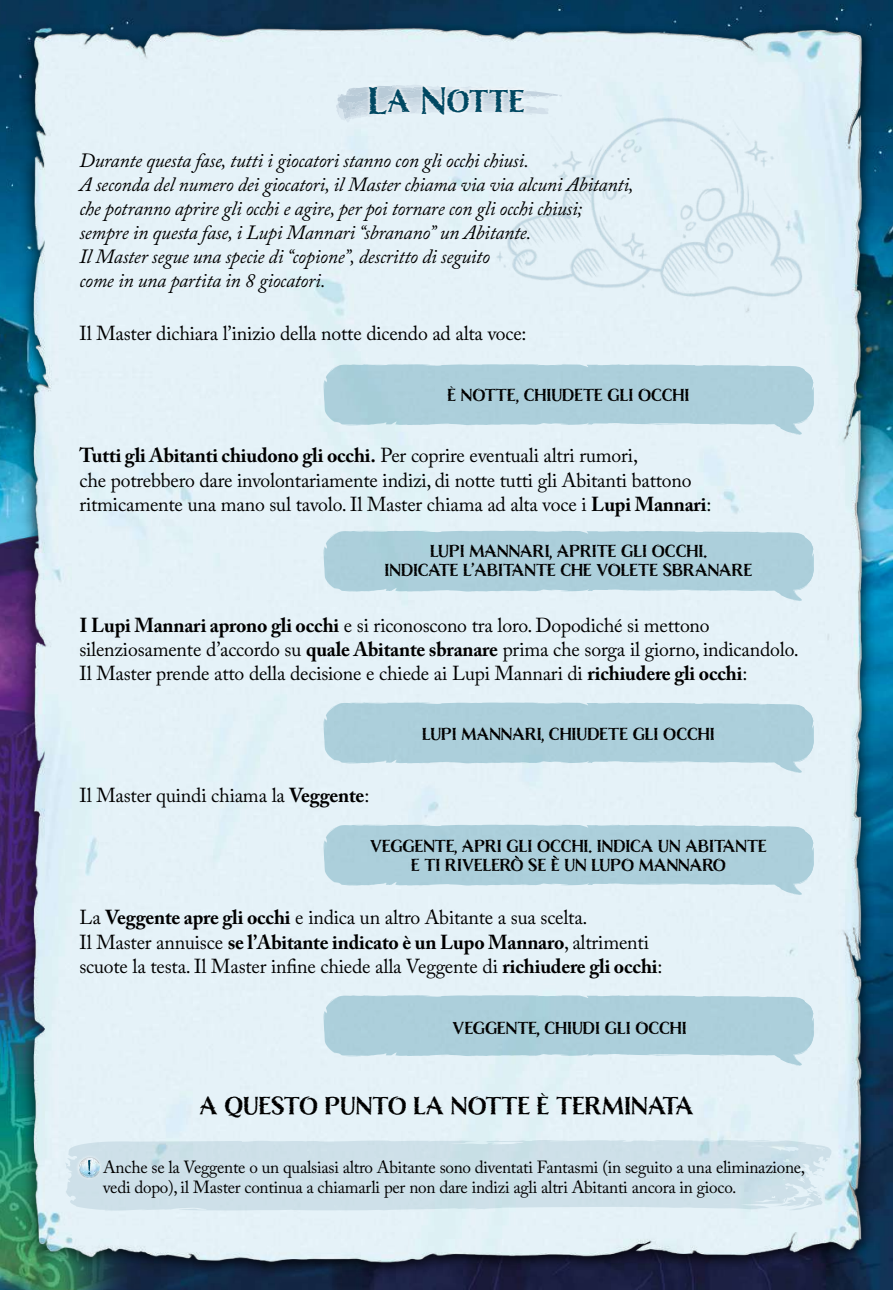
<style>
.page{position:relative;width:893px;height:1290px;background:#fff}
.page>*{position:absolute;margin:0;border:0;box-sizing:border-box;transform-origin:0 0}
.t1{font:700 35px "Nelson";color:#004862}
.t2{font:700 22.75px "Nelson";color:#000}
.t3{font:20.12px/24.2px "Adobe Caslon Pro";letter-spacing:-.01em;color:#000}
.t4{font:italic 20.12px/24.2px "Adobe Caslon Pro";letter-spacing:-.01em;color:#000}
.t5{font:17.5px/19.2px "Adobe Caslon Pro";letter-spacing:-.015em;color:#000}
.t6{font:700 15.75px/19.2px "Nelson";color:#000;text-align:center}
.s1{font-size:22.75px}
.s2{font-weight:700}
.s3{font-size:24.5px}
</style>
<div class="page">
<img style="left:0;top:0;width:893px;height:1290px">
<img style="left:0;top:498px;width:29px;height:792px">
<img style="left:18px;top:16px;width:854px;height:1253px">
<svg style="left:64px;top:1139px;width:767px;height:72px;background:#cfe1e9"></svg>
<img style="left:478px;top:104px;width:356px;height:201px">
<svg style="left:336px;top:85px;width:226px;height:38px;background:#dae8f0"></svg>
<svg style="left:324px;top:364px;width:490px;height:73px;background:#b6d5e0"></svg>
<svg style="left:324px;top:530px;width:490px;height:74px;background:#b7d5e0"></svg>
<svg style="left:324px;top:702px;width:490px;height:73px;background:#b6d5e0"></svg>
<svg style="left:324px;top:995px;width:490px;height:73px;background:#b6d5e0"></svg>
<div style="left:76px;top:1154px;width:27px;height:26px;background:linear-gradient(to bottom,#d5e4ec,#d4e4eb)"></div>
<img style="left:79px;top:1157px;width:20px;height:20px">
<svg style="left:88px;top:1160px;width:3px;height:15px"></svg>
<svg style="left:365px;top:82px;width:163px;height:37px;fill:#e5f0f5"></svg>
<svg style="left:324px;top:824px;width:490px;height:74px;background:#b7d5e0"></svg>
<h1 class="t1" style="left:368px;top:76px;width:158px">La Notte</h1>
<p class="t4" style="left:79px;top:147px;width:556px">Durante questa fase, tutti i giocatori stanno con gli occhi chiusi.<br>A seconda del numero dei giocatori, il Master chiama via via alcuni Abitanti, che potranno aprire gli occhi e agire, per poi tornare con gli occhi chiusi; sempre in questa fase, i Lupi Mannari “sbranano” un Abitante.<br>Il Master segue una specie di “copione”, descritto di seguito<br>come in una partita in 8 giocatori.</p>
<p class="t3" style="left:79px;top:321px;width:449px">Il Master dichiara l’inizio della notte dicendo ad alta voce:</p>
<p class="t6" style="left:447px;top:386px;width:244px">È NOTTE<span class="s1">,</span> CHIUDETE GLI OCCHI</p>
<p class="t3" style="left:79px;top:443px;width:634px"><span class="s2">Tutti gli Abitanti chiudono gli occhi.</span> Per coprire eventuali altri rumori,<br>che potrebbero dare involontariamente indizi, di notte tutti gli Abitanti battono ritmicamente una mano sul tavolo. Il Master chiama ad alta voce i <span class="s2">Lupi Mannari</span>:</p>
<p class="t6" style="left:385px;top:542px;width:369px">LUPI MANNARI<span class="s1">,</span> APRITE GLI OCCHI<span class="s1">.<br></span>INDICATE L<span class="s1">’</span>ABITANTE CHE VOLETE SBRANARE</p>
<p class="t3" style="left:79px;top:613px;width:721px"><span class="s2">I Lupi Mannari aprono gli occhi</span> e si riconoscono tra loro. Dopodiché si mettono silenziosamente d’accordo su <span class="s2">quale Abitante sbranare</span> prima che sorga il giorno, indicandolo.<br>Il Master prende atto della decisione e chiede ai Lupi Mannari di <span class="s2">richiudere gli occhi</span>:</p>
<p class="t3" style="left:79px;top:782px;width:291px">Il Master quindi chiama la <span class="s2">Veggente</span>:</p>
<p class="t6" style="left:422px;top:725px;width:294px">LUPI MANNARI<span class="s1">,</span> CHIUDETE GLI OCCHI</p>
<p class="t6" style="left:370px;top:837px;width:398px">VEGGENTE<span class="s1">,</span> APRI GLI OCCHI<span class="s1">.</span> INDICA UN ABITANTE<br>E TI RIVELERÒ SE È UN LUPO MANNARO</p>
<p class="t3" style="left:79px;top:905px;width:584px">La <span class="s2">Veggente apre gli occhi</span> e indica un altro Abitante a sua scelta.<br>Il Master annuisce <span class="s2">se l’Abitante indicato è un Lupo Mannaro</span>, altrimenti scuote la testa. Il Master infine chiede alla Veggente di <span class="s2">richiudere gli occhi</span>:</p>
<p class="t6" style="left:453px;top:1018px;width:236px">VEGGENTE<span class="s3">,</span> CHIUDI GLI OCCHI</p>
<p class="t2" style="left:199px;top:1090px;width:496px">A QUESTO PUNTO LA NOTTE È TERMINATA</p>
<p class="t5" style="left:103px;top:1158px;width:703px">Anche se la Veggente o un qualsiasi altro Abitante sono diventati Fantasmi (in seguito a una eliminazione, vedi dopo), il Master continua a chiamarli per non dare indizi agli altri Abitanti ancora in gioco.</p>
</div>
